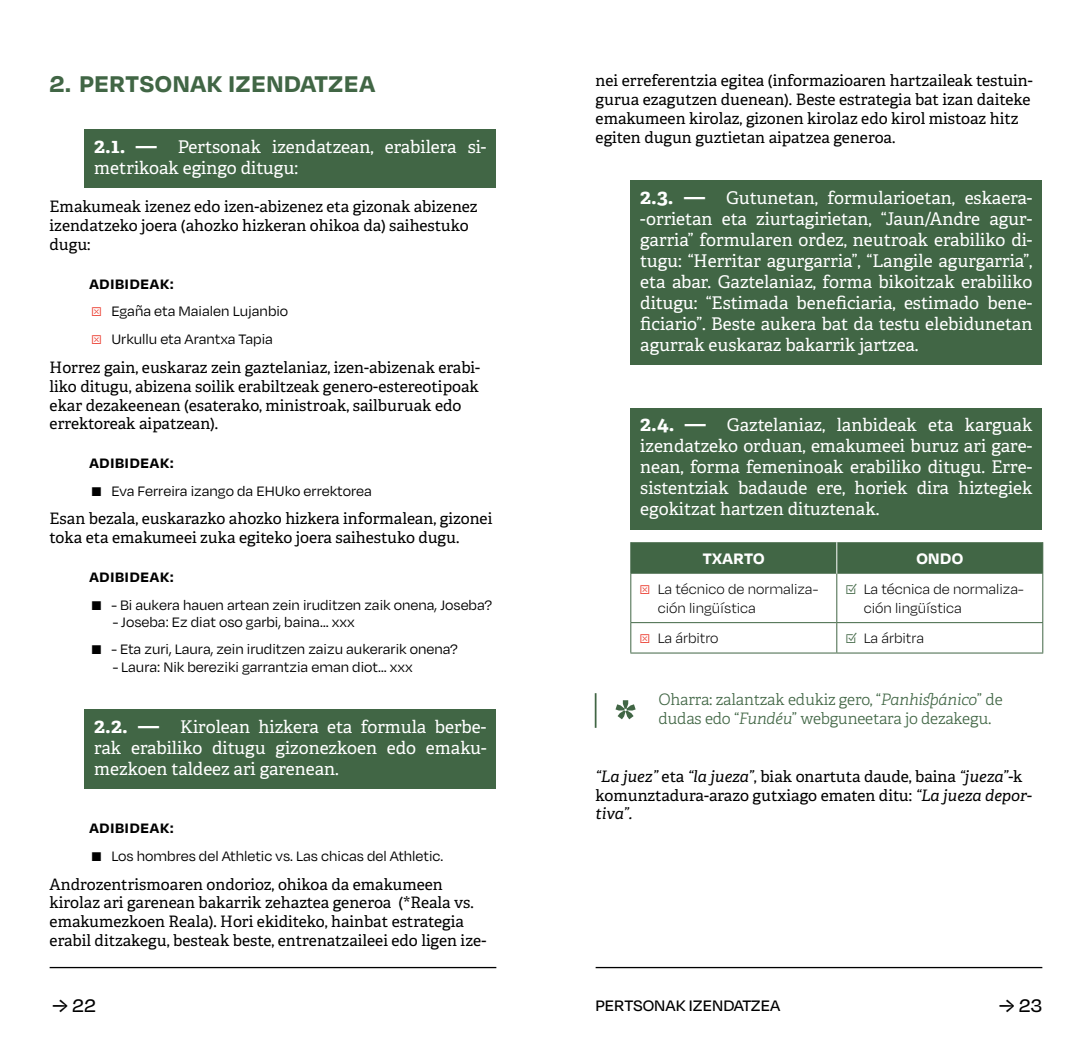
<style>
.page{position:relative;width:1092px;height:1042px;background:#fff}
.page>*{position:absolute;margin:0;border:0;box-sizing:border-box;transform-origin:0 0}
.t1{font:700 51.1px "Adelle";color:#416645}
.t2{font:700 26.25px "Degular";letter-spacing:.025em;color:#416645}
.t3{font:500 21px "Degular";color:#000}
.t4{font:17.5px/21px "Adelle";color:#fff;text-align:justify}
.t5{font:500 17.5px "Degular";color:#000}
.t6{font:700 17.5px "Degular";letter-spacing:.025em;color:#fff}
.t7{font:15.75px/18.9px "Adelle";color:#000}
.t8{font:15.75px/27.5px "Degular";color:#000}
.t9{font:300 15.75px/18.9px "Degular";color:#000}
.t10{font:300 15.75px/18.9px "Adelle";letter-spacing:-.01em;color:#416645}
.s1{font-weight:700;font-size:21px}
.s2{font-weight:700}
.s3{color:#eb392c}
.s4{font-style:italic}
.s5{font-weight:400;color:#eb392c}
.s6{font-weight:400;color:#416645}
</style>
<div class="page">
<hr style="left:50px;top:967px;width:446px;height:1px;background:#000">
<hr style="left:595px;top:967px;width:447px;height:1px;background:#000">
<div style="left:84px;top:130px;width:412px;height:58px;background:#416645"></div>
<div style="left:84px;top:709px;width:412px;height:80px;background:#416645"></div>
<div style="left:630px;top:181px;width:412px;height:184px;background:#416645"></div>
<div style="left:630px;top:408px;width:412px;height:121px;background:#416645"></div>
<hr style="left:594px;top:693px;width:2px;height:35px;background:#416645">
<div style="left:631px;top:542px;width:411px;height:32px;background:#416645"></div>
<hr style="left:836px;top:542px;width:1px;height:32px;background:#fff">
<hr style="left:630px;top:542px;width:1px;height:32px;background:#416645">
<hr style="left:1042px;top:542px;width:1px;height:32px;background:#416645">
<hr style="left:630px;top:574px;width:1px;height:48px;background:#416645">
<hr style="left:836px;top:574px;width:1px;height:48px;background:#416645">
<hr style="left:1042px;top:574px;width:1px;height:48px;background:#416645">
<hr style="left:630px;top:622px;width:206px;height:1px;background:#416645">
<svg style="left:630px;top:623px;width:1px;height:29px"></svg>
<hr style="left:836px;top:622px;width:207px;height:1px;background:#416645">
<svg style="left:836px;top:623px;width:1px;height:29px"></svg>
<svg style="left:1042px;top:623px;width:1px;height:29px"></svg>
<hr style="left:630px;top:652px;width:206px;height:1px;background:#416645">
<hr style="left:836px;top:652px;width:207px;height:1px;background:#416645">
<h2 class="t2" style="left:50px;top:67px;width:327px">2. PERTSONAK IZENDATZEA</h2>
<p class="t4" style="left:94px;top:136px;width:393px"><span class="s1">2.1. —</span> Pertsonak izendatzean, erabilera si&shy;metrikoak egingo ditugu:</p>
<p class="t7" style="left:50px;top:198px;width:429px">Emakumeak izenez edo izen-abizenez eta gizonak abizenez izendatzeko joera (ahozko hizkeran ohikoa da) saihestuko dugu:</p>
<p class="t8" style="left:89px;top:270px;width:200px"><span class="s2">ADIBIDEAK:<br></span><span class="s3">☒</span> Egaña eta Maialen Lujanbio <span class="s3">☒</span> Urkullu eta Arantxa Tapia</p>
<p class="t7" style="left:50px;top:358px;width:432px">Horrez gain, euskaraz zein gaztelaniaz, izen-abizenak erabi&shy;liko ditugu, abizena soilik erabiltzeak genero-estereotipoak ekar dezakeenean (esaterako, ministroak, sailburuak edo errektoreak aipatzean).</p>
<p class="t8" style="left:89px;top:449px;width:284px"><span class="s2">ADIBIDEAK:<br></span><span class="s4">⬛</span> Eva Ferreira izango da EHUko errektorea</p>
<p class="t7" style="left:50px;top:510px;width:444px">Esan bezala, euskarazko ahozko hizkera informalean, gizonei toka eta emakumeei zuka egiteko joera saihestuko dugu.</p>
<p class="t8" style="left:89px;top:563px;width:404px"><span class="s2">ADIBIDEAK:<br></span><span class="s4">⬛</span> - Bi aukera hauen artean zein iruditzen zaik onena, Joseba?</p>
<p class="t8" style="left:89px;top:608px;width:370px;text-indent:23px">- Joseba: Ez diat oso garbi, baina… xxx<br><span class="s4">⬛</span> - Eta zuri, Laura, zein iruditzen zaizu aukerarik onena?</p>
<p class="t8" style="left:113px;top:653px;width:301px">- Laura: Nik bereziki garrantzia eman diot… xxx</p>
<p class="t4" style="left:94px;top:716px;width:393px"><span class="s1">2.2. —</span> Kirolean hizkera eta formula berbe&shy;rak erabiliko ditugu gizonezkoen edo emaku&shy;mezkoen taldeez ari garenean.</p>
<p class="t8" style="left:89px;top:814px;width:355px"><span class="s2">ADIBIDEAK:<br></span><span class="s4">⬛</span> Los hombres del Athletic vs. Las chicas del Athletic.</p>
<p class="t7" style="left:50px;top:875px;width:438px">Androzentrismoaren ondorioz, ohikoa da emakumeen kirolaz ari garenean bakarrik zehaztea generoa (*Reala vs. emakumezkoen Reala). Hori ekiditeko, hainbat estrategia erabil ditzakegu, besteak beste, entrenatzaileei edo ligen ize-</p>
<p class="t7" style="left:595px;top:72px;width:438px">nei erreferentzia egitea (informazioaren hartzaileak testuin&shy;gurua ezagutzen duenean). Beste estrategia bat izan daiteke emakumeen kirolaz, gizonen kirolaz edo kirol mistoaz hitz egiten dugun guztietan aipatzea generoa.</p>
<p class="t4" style="left:640px;top:187px;width:393px"><span class="s1">2.3. —</span> Gutunetan, formularioetan, eskaera--orrietan eta ziurtagirietan, “Jaun/Andre agur&shy;garria” formularen ordez, neutroak erabiliko di&shy;tugu: “Herritar agurgarria”, “Langile agurgarria”, eta abar. Gaztelaniaz, forma bikoitzak erabiliko ditugu: “Estimada beneficiaria, estimado bene&shy;ficiario”. Beste aukera bat da testu elebidunetan agurrak euskaraz bakarrik jartzea.</p>
<p class="t4" style="left:640px;top:415px;width:393px"><span class="s1">2.4. —</span> Gaztelaniaz, lanbideak eta karguak izendatzeko orduan, emakumeei buruz ari gare&shy;nean, forma femeninoak erabiliko ditugu. Erre&shy;sistentziak badaude ere, horiek dira hiztegiek egokitzat hartzen dituztenak.</p>
<p class="t6" style="left:702px;top:547px;width:63px">TXARTO</p>
<p class="t6" style="left:916px;top:547px;width:48px">ONDO</p>
<p class="t9" style="left:657px;top:579px;width:162px;text-indent:-20px"><span class="s5">☒</span> La técnico de normaliza&shy;ción lingüística</p>
<p class="t9" style="left:863px;top:579px;width:161px;text-indent:-20px"><span class="s6">☑</span> La técnica de normaliza&shy;ción lingüística</p>
<p class="t9" style="left:637px;top:628px;width:82px"><span class="s5">☒</span> La árbitro</p>
<p class="t9" style="left:843px;top:628px;width:82px"><span class="s6">☑</span> La árbitra</p>
<h1 class="t1" style="left:613px;top:682px;width:26px">*</h1>
<p class="t10" style="left:658px;top:690px;width:346px">Oharra: zalantzak edukiz gero, “<span class="s4">Panhispánico</span>” de dudas edo “<span class="s4">Fundéu</span>” webguneetara jo dezakegu.</p>
<p class="t7" style="left:595px;top:767px;width:438px"><span class="s4">“La juez”</span> eta <span class="s4">“la jueza”</span>, biak onartuta daude, baina <span class="s4">“jueza”</span>-k komunztadura-arazo gutxiago ematen ditu: <span class="s4">“La jueza depor&shy;tiva”.</span></p>
<h3 class="t3" style="left:52px;top:992px;width:45px">→ 22</h3>
<p class="t5" style="left:595px;top:994px;width:186px">PERTSONAK IZENDATZEA</p>
<h3 class="t3" style="left:998px;top:992px;width:45px">→ 23</h3>
</div>
